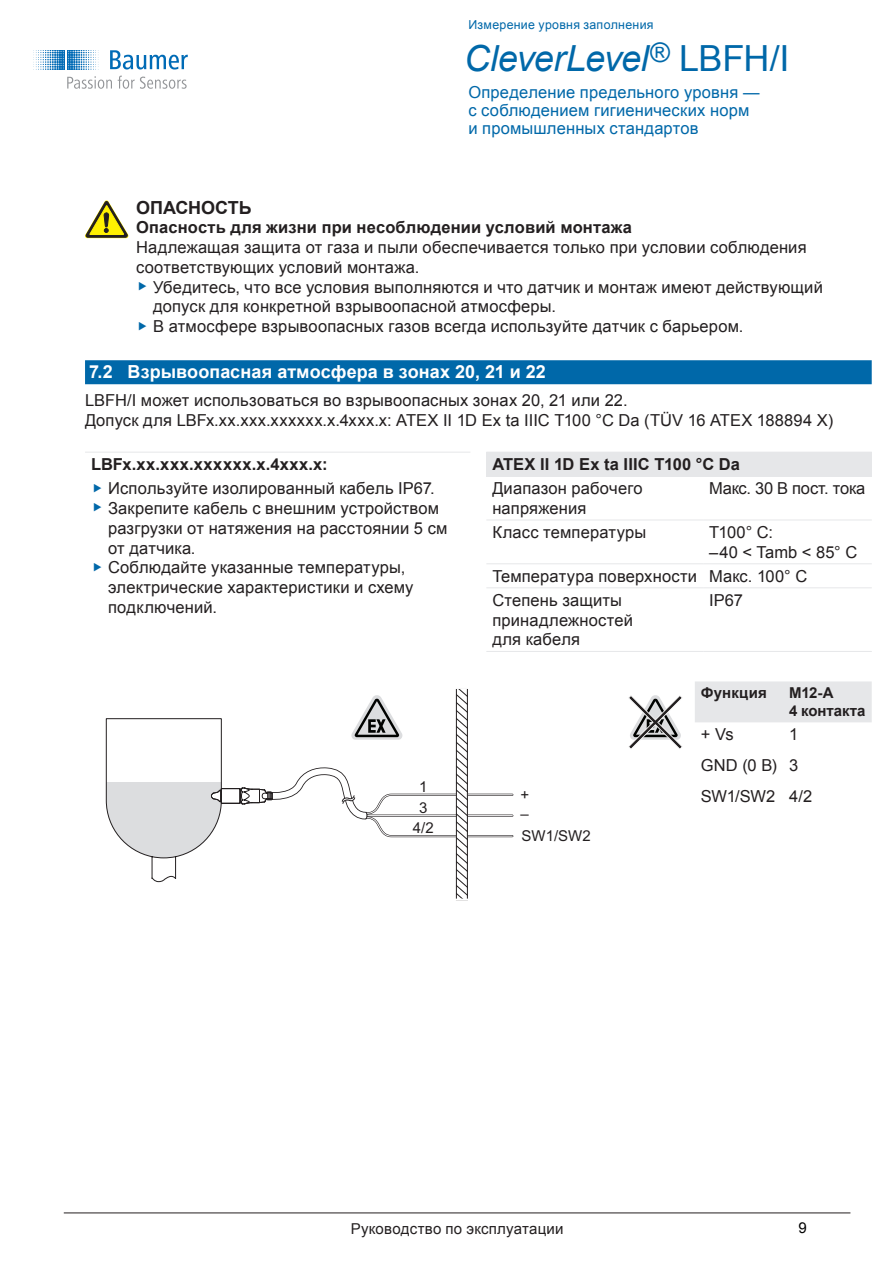
<style>
.page{position:relative;width:893px;height:1263px;background:#fff}
.page>*{position:absolute;margin:0;border:0;box-sizing:border-box;transform-origin:0 0}
.t1{font:italic 36px "Arial";letter-spacing:-.015em;color:#0068a9}
.t2{font:700 18px "Arial";letter-spacing:.005em;color:#fff}
.Warnhinweis_Gefahr{font:700 18px "Arial";letter-spacing:-.005em;color:#231f20}
.Grundtext{font:16.5px/19.8px "Arial";letter-spacing:.01em;color:#231f20}
.Tabelle_Grundtext{font:16.5px/19.8px "Arial";letter-spacing:.01em;color:#231f20}
.t3{font:16.5px/18px "Arial";letter-spacing:.01em;color:#0068a9}
.Warnhinweis_Quelle{font:700 16.5px "Arial";letter-spacing:.01em;color:#231f20}
.Überschrift_4_Zwis{font:700 16.5px "Arial";letter-spacing:.035em;color:#231f20}
.Überschrift_4_Zwis-2{font:700 16.5px "Arial";letter-spacing:.01em;color:#231f20}
.t4{font:15px/20.7px "Arial";letter-spacing:.015em;color:#231f20;text-align:center}
.Tabelle_Kopfzeile{font:700 15px "Arial";color:#231f20}
.t5{font:15px "Arial";color:#000}
.t6{font:12.3px "Arial";letter-spacing:.02em;color:#0068a9}
.s1{font-style:normal}
</style>
<div class="page">
<svg style="left:110px;top:50px;width:78px;height:20px"></svg>
<svg style="left:35px;top:50px;width:64px;height:20px"></svg>
<svg style="left:67px;top:76px;width:45px;height:13px"></svg>
<svg style="left:118px;top:76px;width:69px;height:13px"></svg>
<div style="left:85px;top:360px;width:787px;height:24px;background:#0068a9"></div>
<svg style="left:85px;top:201px;width:43px;height:37px"></svg>
<div style="left:486px;top:452px;width:386px;height:24px;background:#e6e7e9"></div>
<hr style="left:85px;top:452px;width:385px;height:1px;background:#e6e7e9">
<hr style="left:486px;top:476px;width:217px;height:1px;background:#e6e7e9">
<hr style="left:703px;top:476px;width:169px;height:1px;background:#e6e7e9">
<hr style="left:486px;top:520px;width:217px;height:1px;background:#e6e7e9">
<hr style="left:703px;top:520px;width:169px;height:1px;background:#e6e7e9">
<hr style="left:486px;top:563px;width:217px;height:1px;background:#e6e7e9">
<hr style="left:703px;top:563px;width:169px;height:1px;background:#e6e7e9">
<hr style="left:486px;top:587px;width:217px;height:1px;background:#e6e7e9">
<hr style="left:703px;top:587px;width:169px;height:1px;background:#e6e7e9">
<hr style="left:486px;top:651px;width:217px;height:1px;background:#e6e7e9">
<hr style="left:703px;top:651px;width:169px;height:1px;background:#e6e7e9">
<div style="left:695px;top:681px;width:177px;height:41px;background:#e6e7e9"></div>
<svg style="left:105px;top:689px;width:577px;height:210px"></svg>
<hr style="left:64px;top:1212px;width:786px;height:1px;background:#231f20">
<p class="t6" style="left:468px;top:17px;width:187px">Измерение уровня заполнения</p>
<h1 class="t1" style="left:464px;top:35px;width:327px">CleverLevel<sup>®</sup> <span class="s1">LBFH/I</span></h1>
<p class="t3" style="left:468px;top:84px;width:293px">Определение предельного уровня — с соблюдением гигиенических норм и промышленных стандартов</p>
<p class="Warnhinweis_Gefahr" style="left:136px;top:196px;width:117px">ОПАСНОСТЬ</p>
<p class="Warnhinweis_Quelle" style="left:136px;top:216px;width:497px">Опасность для жизни при несоблюдении условий монтажа</p>
<p class="Grundtext" style="left:136px;top:237px;width:672px">Надлежащая защита от газа и пыли обеспечивается только при условии соблюдения соответствующих условий монтажа.</p>
<p class="Grundtext" style="left:153px;top:277px;width:671px">Убедитесь, что все условия выполняются и что датчик и монтаж имеют действующий допуск для конкретной взрывоопасной атмосферы.</p>
<p class="Grundtext" style="left:153px;top:317px;width:592px">В атмосфере взрывоопасных газов всегда используйте датчик с барьером.</p>
<p class="t2" style="left:89px;top:359px;width:458px">7.2 Взрывоопасная атмосфера в зонах 20, 21 и 22</p>
<p class="Grundtext" style="left:85px;top:391px;width:544px">LBFH/I может использоваться во взрывоопасных зонах 20, 21 или 22.</p>
<p class="Grundtext" style="left:85px;top:410px;width:750px">Допуск для LBFx.xx.xxx.xxxxxx.x.4xxx.x: ATEX II 1D Ex ta IIIC T100 °C Da (TÜV 16 ATEX 188894 X)</p>
<p class="Überschrift_4_Zwis" style="left:91px;top:453px;width:238px">LBFx.xx.xxx.xxxxxx.x.4xxx.x:</p>
<p class="Überschrift_4_Zwis-2" style="left:492px;top:453px;width:249px">ATEX II 1D Ex ta IIIC T100 °C Da</p>
<p class="Grundtext" style="left:108px;top:479px;width:328px">Используйте изолированный кабель IP67.</p>
<p class="Grundtext" style="left:108px;top:498px;width:341px">Закрепите кабель с внешним устройством разгрузки от натяжения на расстоянии 5 см от датчика.</p>
<p class="Grundtext" style="left:108px;top:558px;width:307px">Соблюдайте указанные температуры, электрические характеристики и схему подключений.</p>
<p class="Tabelle_Grundtext" style="left:492px;top:479px;width:152px">Диапазон рабочего напряжения</p>
<p class="Tabelle_Grundtext" style="left:709px;top:479px;width:158px">Макс. 30 В пост. тока</p>
<p class="Tabelle_Grundtext" style="left:492px;top:522px;width:156px">Класс температуры</p>
<p class="Tabelle_Grundtext" style="left:709px;top:522px;width:150px">T100° C:<br>–40 &lt; Tamb &lt; 85° C</p>
<p class="Tabelle_Grundtext" style="left:492px;top:566px;width:206px">Температура поверхности</p>
<p class="Tabelle_Grundtext" style="left:709px;top:566px;width:100px">Макс. 100° C</p>
<p class="Tabelle_Grundtext" style="left:492px;top:590px;width:142px">Степень защиты принадлежностей для кабеля</p>
<p class="Tabelle_Grundtext" style="left:709px;top:590px;width:35px">IP67</p>
<p class="t4" style="left:413px;top:777px;width:22px">1<br>3<br>4/2</p>
<p class="t4" style="left:520px;top:784px;width:10px;line-height:19.8px;text-align:left">+ –</p>
<p class="t4" style="left:521px;top:825px;width:71px">SW1/SW2</p>
<p class="Tabelle_Kopfzeile" style="left:701px;top:683px;width:68px">Функция</p>
<p class="Tabelle_Kopfzeile" style="left:789px;top:683px;width:46px">M12-A</p>
<p class="Tabelle_Kopfzeile" style="left:789px;top:701px;width:78px">4 контакта</p>
<p class="Tabelle_Grundtext" style="left:701px;top:725px;width:34px">+ Vs</p>
<p class="Tabelle_Grundtext" style="left:789px;top:725px;width:11px">1</p>
<p class="Tabelle_Grundtext" style="left:701px;top:755px;width:78px">GND (0 В)</p>
<p class="Tabelle_Grundtext" style="left:789px;top:755px;width:11px">3</p>
<p class="Tabelle_Grundtext" style="left:701px;top:786px;width:76px">SW1/SW2</p>
<p class="Tabelle_Grundtext" style="left:789px;top:786px;width:25px">4/2</p>
<p class="t4" style="left:351px;top:1218px;width:214px">Руководство по эксплуатации</p>
<p class="t5" style="left:799px;top:1218px;width:10px">9</p>
</div>
